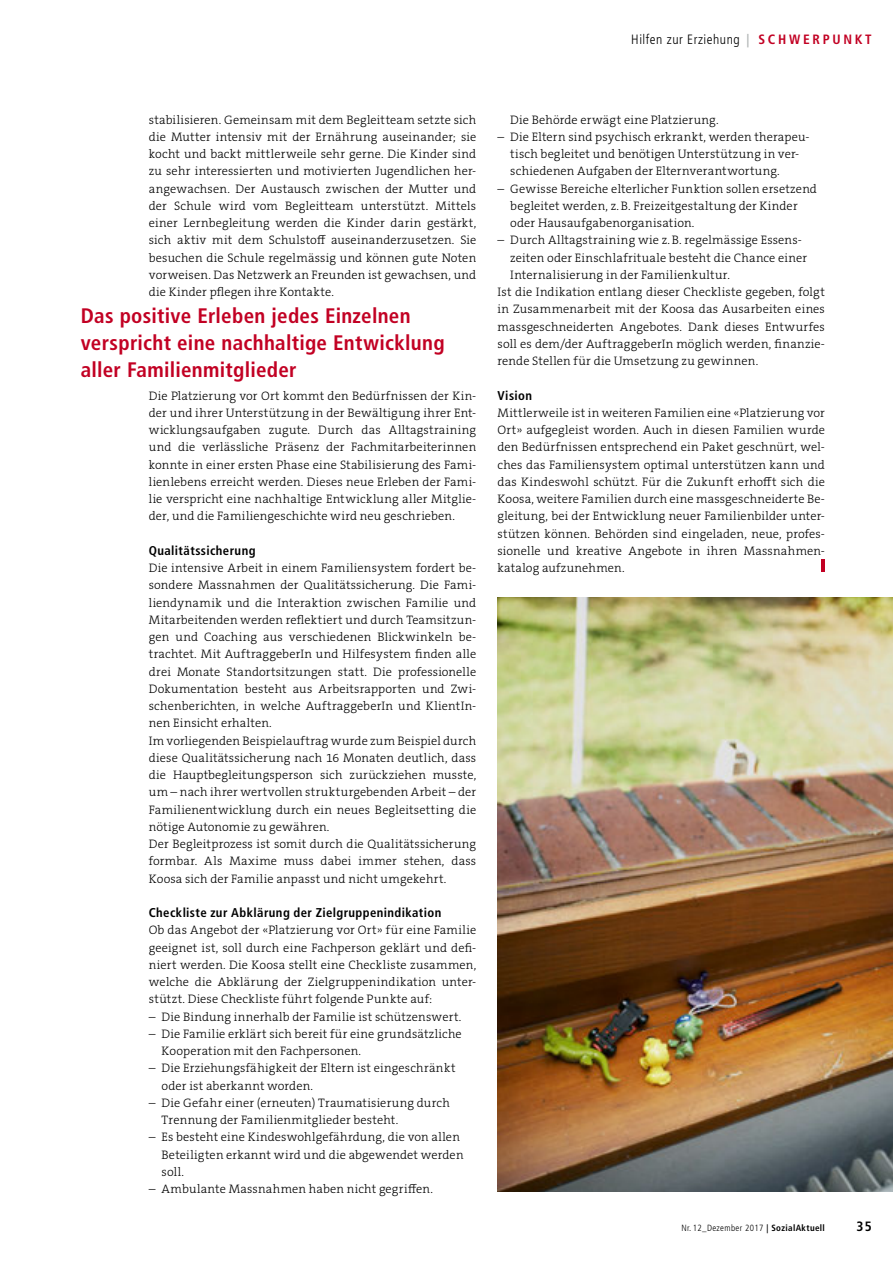
<style>
.page{position:relative;width:893px;height:1263px;background:#fff}
.page>*{position:absolute;margin:0;border:0;box-sizing:border-box;transform-origin:0 0}
.t1{font:700 condensed 21px/27px "Frutiger";letter-spacing:.015em;color:#c20023}
.t2{font:300 condensed 13.5px "Frutiger";letter-spacing:.04em;color:#000}
.t3{font:700 condensed 13.5px "Frutiger";color:#000}
.t4{font:700 condensed 12.75px "Frutiger";letter-spacing:.03em;color:#000}
.t5{font:300 12.3px/17.2px "The Serif B W3";letter-spacing:.015em;color:#000}
.t6{font:300 condensed 9px "Frutiger";letter-spacing:.04em;color:#000}
.s1{font-weight:700;color:#b1b4b4}
.s2{font-weight:700;color:#c20023}
.s3{font-weight:700}
</style>
<div class="page">
<svg style="left:822px;top:559px;width:3px;height:13px"></svg>
<img style="left:497px;top:597px;width:396px;height:594px">
<p class="t2" style="left:631px;top:32px;width:242px">Hilfen zur Erziehung <span class="s1">|</span> <span class="s2">S C H W E R P U N K T</span></p>
<p class="t5" style="left:149px;top:111px;width:329px;text-align:justify">stabilisieren. Gemeinsam mit dem Begleitteam setzte sich die Mutter intensiv mit der Ernährung auseinander; sie kocht und backt mittlerweile sehr gerne. Die Kinder sind zu sehr interessierten und motivierten Jugendlichen her&shy;angewachsen. Der Austausch zwischen der Mutter und der Schule wird vom Begleitteam unterstützt. Mittels einer Lernbegleitung werden die Kinder darin gestärkt, sich aktiv mit dem Schulstoff auseinanderzusetzen. Sie besuchen die Schule regelmässig und können gute Noten vorweisen. Das Netzwerk an Freunden ist gewachsen, und die Kinder pflegen ihre Kontakte.</p>
<h1 class="t1" style="left:81px;top:302px;width:365px">Das positive Erleben jedes Einzelnen verspricht eine nachhaltige Entwicklung aller Familienmitglieder</h1>
<p class="t5" style="left:149px;top:387px;width:329px;text-align:justify">Die Platzierung vor Ort kommt den Bedürfnissen der Kin&shy;der und ihrer Unterstützung in der Bewältigung ihrer Ent&shy;wicklungsaufgaben zugute. Durch das Alltagstraining und die verlässliche Präsenz der Fachmitarbeiterinnen konnte in einer ersten Phase eine Stabilisierung des Fami&shy;lienlebens erreicht werden. Dieses neue Erleben der Fami&shy;lie verspricht eine nachhaltige Entwicklung aller Mitglie&shy;der, und die Familiengeschichte wird neu geschrieben.</p>
<p class="t4" style="left:149px;top:543px;width:108px">Qualitätssicherung</p>
<p class="t5" style="left:149px;top:559px;width:329px">Die intensive Arbeit in einem Familiensystem fordert be&shy;sondere Massnahmen der Qualitätssicherung. Die Fami&shy;liendynamik und die Interaktion zwischen Familie und Mitarbeitenden werden reflektiert und durch Teamsitzun&shy;gen und Coaching aus verschiedenen Blickwinkeln be&shy;trachtet. Mit AuftraggeberIn und Hilfesystem finden alle drei Monate Standortsitzungen statt. Die professionelle Dokumentation besteht aus Arbeitsrapporten und Zwi&shy;schenberichten, in welche AuftraggeberIn und KlientIn&shy;nen Einsicht erhalten.<br>Im vorliegenden Beispielauftrag wurde zum Beispiel durch diese Qualitätssicherung nach 16 Monaten deutlich, dass die Hauptbegleitungsperson sich zurückziehen musste, um – nach ihrer wertvollen strukturgebenden Arbeit – der Familienentwicklung durch ein neues Begleitsetting die nötige Autonomie zu gewähren.<br>Der Begleitprozess ist somit durch die Qualitätssicherung formbar. Als Maxime muss dabei immer stehen, dass Koosa sich der Familie anpasst und nicht umgekehrt.</p>
<p class="t4" style="left:149px;top:905px;width:294px">Checkliste zur Abklärung der Zielgruppenindikation</p>
<p class="t5" style="left:149px;top:922px;width:329px;text-align:justify">Ob das Angebot der «Platzierung vor Ort» für eine Familie geeignet ist, soll durch eine Fachperson geklärt und defi&shy;niert werden. Die Koosa stellt eine Checkliste zusammen, welche die Abklärung der Zielgruppenindikation unter&shy;stützt. Diese Checkliste führt folgende Punkte auf:</p>
<p class="t5" style="left:149px;top:1008px;width:314px">– Die Bindung innerhalb der Familie ist schützenswert.</p>
<p class="t5" style="left:162px;top:1025px;width:302px;text-indent:-13px">– Die Familie erklärt sich bereit für eine grundsätzliche<br>Kooperation mit den Fachpersonen.</p>
<p class="t5" style="left:162px;top:1060px;width:295px;text-indent:-13px">– Die Erziehungsfähigkeit der Eltern ist eingeschränkt oder ist aberkannt worden.</p>
<p class="t5" style="left:162px;top:1094px;width:290px;text-indent:-13px">– Die Gefahr einer (erneuten) Traumatisierung durch<br>Trennung der Familienmitglieder besteht.</p>
<p class="t5" style="left:162px;top:1129px;width:303px;text-indent:-13px">– Es besteht eine Kindeswohlgefährdung, die von allen<br>Beteiligten erkannt wird und die abgewendet werden soll.</p>
<p class="t5" style="left:149px;top:1180px;width:286px">– Ambulante Massnahmen haben nicht gegriffen.</p>
<p class="t5" style="left:510px;top:111px;width:210px">Die Behörde erwägt eine Platzierung.</p>
<p class="t5" style="left:510px;top:128px;width:301px;text-indent:-13px">– Die Eltern sind psychisch erkrankt, werden therapeu&shy;tisch begleitet und benötigen Unterstützung in ver&shy;schiedenen Aufgaben der Elternverantwortung.</p>
<p class="t5" style="left:510px;top:180px;width:308px;text-indent:-13px">– Gewisse Bereiche elterlicher Funktion sollen ersetzend begleitet werden, z.B. Freizeitgestaltung der Kinder oder Hausaufgabenorganisation.</p>
<p class="t5" style="left:497px;top:232px;width:306px">– Durch Alltagstraining wie z.B. regelmässige Essens-</p>
<p class="t5" style="left:510px;top:249px;width:298px">zeiten oder Einschlafrituale besteht die Chance einer</p>
<p class="t5" style="left:510px;top:266px;width:221px">Internalisierung in der Familienkultur.</p>
<p class="t5" style="left:497px;top:283px;width:329px">Ist die Indikation entlang dieser Checkliste gegeben, folgt</p>
<p class="t5" style="left:497px;top:301px;width:329px">in Zusammenarbeit mit der Koosa das Ausarbeiten eines</p>
<p class="t5" style="left:497px;top:318px;width:329px">massgeschneiderten Angebotes. Dank dieses Entwurfes</p>
<p class="t5" style="left:497px;top:335px;width:329px">soll es dem/der AuftraggeberIn möglich werden, finanzie-</p>
<p class="t5" style="left:497px;top:352px;width:262px">rende Stellen für die Umsetzung zu gewinnen.</p>
<p class="t4" style="left:497px;top:388px;width:36px">Vision</p>
<p class="t5" style="left:497px;top:404px;width:329px;text-align:justify">Mittlerweile ist in weiteren Familien eine «Platzierung vor Ort» aufgegleist worden. Auch in diesen Familien wurde den Bedürfnissen entsprechend ein Paket geschnürt, wel&shy;ches das Familiensystem optimal unterstützen kann und das Kindeswohl schützt. Für die Zukunft erhofft sich die Koosa, weitere Familien durch eine massgeschneiderte Be&shy;gleitung, bei der Entwicklung neuer Familienbilder unter&shy;stützen können. Behörden sind eingeladen, neue, profes&shy;sionelle und kreative Angebote in ihren Massnahmen&shy;katalog aufzunehmen.</p>
<p class="t6" style="left:681px;top:1222px;width:145px">Nr. 12_Dezember 2017 <span class="s3">| SozialAktuell</span></p>
<p class="t3" style="left:856px;top:1218px;width:17px">35</p>
</div>
